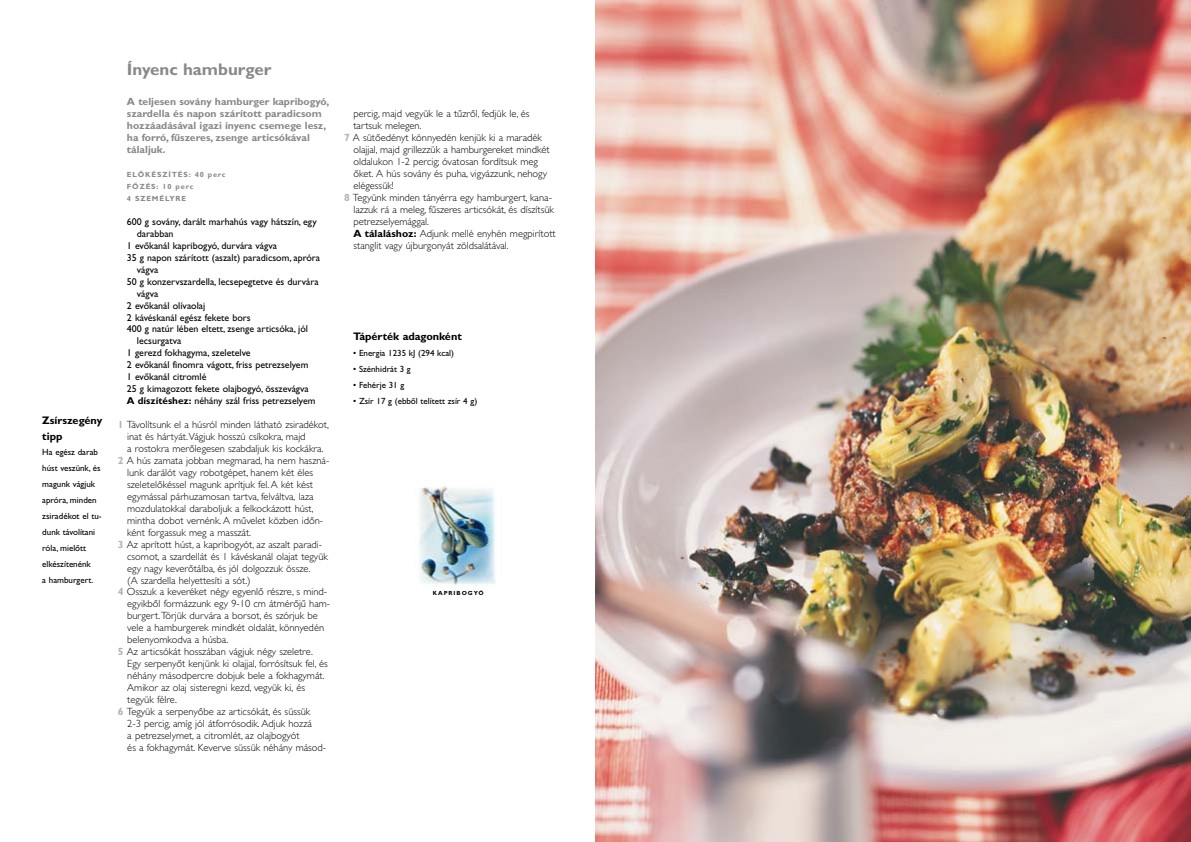
<style>
.page{position:relative;width:1191px;height:842px;background:#fff}
.page>*{position:absolute;margin:0;border:0;box-sizing:border-box;transform-origin:0 0}
.t1{font:700 16.9px "Gill Sans CE";color:#87888a}
.t2{font:700 11px/15.9px "Gill Sans CE";color:#000}
.t3{font:300 10.5px "Gill Sans CE";color:#000}
.t4{font:700 10.5px/12px "Gill Sans CE";color:#87888a}
.t5{font:10px "Gill Sans CE";color:#000}
.t6{font:9px/15.9px "Gill Sans CE";color:#000}
.t7{font:700 7.5px/12px "Gill Sans CE";letter-spacing:.11em;color:#87888a}
.t8{font:700 6px "Gill Sans CE";letter-spacing:.165em;color:#000}
.s1{font-weight:700}
.s2{font-weight:700;color:#b1b3b4}
</style>
<div class="page">
<img style="left:419px;top:486px;width:76px;height:99px">
<img style="left:595px;top:1px;width:596px;height:841px">
<p class="t2" style="left:42px;top:412px;width:62px">Zsír sze gény tipp</p>
<p class="t6" style="left:42px;top:444px;width:61px">Ha egész da rab húst ve szünk, és ma gunk vág juk ap ró ra, min den zsi ra dé kot el tu - dunk tá vo lí ta ni ró la, mi e lőtt elké szí te nénk<br>a ham bur gert.</p>
<h1 class="t1" style="left:127px;top:60px;width:146px">Ínyenc ham bur ger</h1>
<p class="t4" style="left:127px;top:96px;width:204px">A tel je sen so vány ham bur ger kap ri bo gyó, szar del la és na pon szá rí tott pa ra di csom hoz zá adá sá val iga zi ínyenc cse me ge lesz, ha for ró, fű sze res, zsen ge ar ti csó ká val tálal juk.</p>
<p class="t7" style="left:127px;top:169px;width:100px">ELŐ KÉ SZÍ TÉS: 40 perc<br>FŐ ZÉS: 10 perc<br>4 SZE MÉLY RE</p>
<p class="t5" style="left:127px;top:216px;width:191px">600 g so vány, da rált mar ha hús vagy hát szín, egy</p>
<p class="t5" style="left:137px;top:228px;width:38px">da rab ban</p>
<p class="t5" style="left:127px;top:240px;width:152px">1 evő ka nál kap ri bo gyó, dur vá ra vág va</p>
<p class="t5" style="left:127px;top:252px;width:195px">35 g na pon szá rí tott (aszalt) pa ra di csom, ap ró ra</p>
<p class="t5" style="left:137px;top:263px;width:23px">vág va</p>
<p class="t5" style="left:127px;top:275px;width:193px">50 g kon zervszar del la, le cse peg tet ve és dur vá ra</p>
<p class="t5" style="left:137px;top:287px;width:23px">vág va</p>
<p class="t5" style="left:127px;top:299px;width:80px">2 evő ka nál olí va olaj</p>
<p class="t5" style="left:127px;top:311px;width:125px">2 ká vés ka nál egész fe ke te bors</p>
<p class="t5" style="left:127px;top:323px;width:182px">400 g na túr lé ben el tett, zsen ge ar ti csó ka, jól</p>
<p class="t5" style="left:137px;top:335px;width:46px">lecsur gat va</p>
<p class="t5" style="left:127px;top:347px;width:125px">1 ge rezd fok hagy ma, sze le tel ve</p>
<p class="t5" style="left:127px;top:359px;width:183px">2 evő ka nál fi nom ra vá gott, friss pet re zse lyem</p>
<p class="t5" style="left:127px;top:371px;width:81px">1 evő ka nál cit rom lé</p>
<p class="t5" style="left:127px;top:383px;width:183px">25 g kimagozott fe ke te olaj bo gyó, össze vág va</p>
<p class="t5" style="left:127px;top:395px;width:190px"><span class="s1">A dí szí tés hez:</span> né hány szál friss pet re zse lyem</p>
<p class="t3" style="left:118px;top:418px;width:212px"><span class="s2">1</span> Távolítsunk el a hús ról min den lát ha tó zsi ra dé kot,</p>
<p class="t3" style="left:127px;top:430px;width:180px">inat és hár tyát. Vág juk hos szú csí kok ra, majd</p>
<p class="t3" style="left:127px;top:442px;width:198px">a ros tok ra me rő le ge sen szab dal juk kis koc kák ra.</p>
<p class="t3" style="left:118px;top:454px;width:213px"><span class="s2">2</span> A hús za ma ta job ban meg ma rad, ha nem hasz ná -</p>
<p class="t3" style="left:127px;top:466px;width:187px">lunk da rá lót vagy ro bot gé pet, ha nem két éles</p>
<p class="t3" style="left:127px;top:478px;width:187px">sze let elő kés sel ma gunk ap rít juk fel. A két kést</p>
<p class="t3" style="left:127px;top:490px;width:188px">egy más sal pár hu za mo san tart va, fel vált va, la za</p>
<p class="t3" style="left:127px;top:502px;width:188px">moz du la tok kal da ra bol juk a fel koc ká zott húst,</p>
<p class="t3" style="left:127px;top:514px;width:197px">mint ha do bot ver nénk. A mű ve let köz ben időn -</p>
<p class="t3" style="left:127px;top:526px;width:125px">ként for gas suk meg a masszát.</p>
<p class="t3" style="left:118px;top:538px;width:206px"><span class="s2">3</span> Az ap rí tott húst, a kap ri bo gyót, az aszalt pa ra di -</p>
<p class="t3" style="left:127px;top:550px;width:202px">cso mot, a szar del lát és 1 ká vés ka nál ola jat te gyük</p>
<p class="t3" style="left:127px;top:562px;width:185px">egy nagy ke ve rő tál ba, és jól dol goz zuk össze.</p>
<p class="t3" style="left:127px;top:574px;width:125px">(A szar del la he lyet te sí ti a sót.)</p>
<p class="t3" style="left:118px;top:586px;width:211px"><span class="s2">4</span> Osszuk a ke ve ré ket négy egyen lő rész re, s mind -</p>
<p class="t3" style="left:127px;top:598px;width:204px">egyik ből for máz zunk egy 9-10 cm át mé rő jű ham -</p>
<p class="t3" style="left:127px;top:610px;width:192px">bur gert. Tör jük dur vá ra a bor sot, és szór juk be</p>
<p class="t3" style="left:127px;top:622px;width:198px">ve le a ham bur ge rek mind két ol da lát, kön nye dén</p>
<p class="t3" style="left:127px;top:634px;width:102px">be le nyom kod va a hús ba.</p>
<p class="t3" style="left:118px;top:646px;width:196px"><span class="s2">5</span> Az ar ti csó kát hosszá ban vág juk négy sze let re.</p>
<p class="t3" style="left:127px;top:658px;width:202px">Egy ser pe nyőt ken jünk ki olaj jal, for ró sít suk fel, és</p>
<p class="t3" style="left:127px;top:669px;width:199px">né hány má sod perc re dob juk be le a fok hagy mát.</p>
<p class="t3" style="left:127px;top:681px;width:179px">Ami kor az olaj sis te reg ni kezd, ve gyük ki, és</p>
<p class="t3" style="left:127px;top:693px;width:51px">tegyük fél re.</p>
<p class="t3" style="left:118px;top:705px;width:194px"><span class="s2">6</span> Tegyük a ser pe nyő be az ar ti csó kát, és süs sük</p>
<p class="t3" style="left:127px;top:717px;width:186px">2-3 per cig, amíg jól át for ró so dik. Ad juk hoz zá</p>
<p class="t3" style="left:127px;top:729px;width:174px">a pet re zsely met, a cit rom lét, az olaj bo gyót</p>
<p class="t3" style="left:127px;top:741px;width:200px">és a fok hagy mát. Ke ver ve süs sük né hány má sod -</p>
<p class="t3" style="left:353px;top:108px;width:178px">per cig, majd ve gyük le a tűz ről, fed jük le, és</p>
<p class="t3" style="left:353px;top:120px;width:70px">tartsuk me le gen.</p>
<p class="t3" style="left:344px;top:132px;width:199px"><span class="s2">7</span> A sü tő edényt kön nye dén ken jük ki a ma ra dék</p>
<p class="t3" style="left:353px;top:144px;width:198px">olaj jal, majd gril lez zük a ham bur ge re ket mind két</p>
<p class="t3" style="left:353px;top:155px;width:186px">ol da lu kon 1-2 per cig; óva to san for dít suk meg</p>
<p class="t3" style="left:353px;top:167px;width:195px">őket. A hús so vány és pu ha, vi gyáz zunk, ne hogy</p>
<p class="t3" style="left:353px;top:179px;width:42px">el éges sük!</p>
<p class="t3" style="left:344px;top:191px;width:209px"><span class="s2">8</span> Tegyünk min den tá nyér ra egy ham bur gert, ka na -</p>
<p class="t3" style="left:353px;top:203px;width:202px">laz zuk rá a me leg, fű sze res ar ti csó kát, és dí szít sük</p>
<p class="t3" style="left:353px;top:215px;width:77px">pet re zse lyem ág gal.</p>
<p class="t3" style="left:353px;top:227px;width:204px"><span class="s1">A tá la lás hoz:</span> Ad junk mel lé enyhén megpi rí tott</p>
<p class="t3" style="left:353px;top:239px;width:157px">stang lit vagy új bur go nyát zöld sa lá tával.</p>
<p class="t2" style="left:353px;top:328px;width:110px">Táp ér ték ada gon ként</p>
<p class="t6" style="left:353px;top:345px;width:102px">• Energia 1235 kJ (294 kcal)</p>
<p class="t6" style="left:353px;top:361px;width:59px">• Szénhidrát 3 g</p>
<p class="t6" style="left:353px;top:377px;width:53px">• Fehérje 31 g</p>
<p class="t6" style="left:353px;top:393px;width:126px">• Zsír 17 g (eb ből telített zsír 4 g)</p>
<p class="t8" style="left:433px;top:589px;width:53px">KAP RI BOGYÓ</p>
</div>
